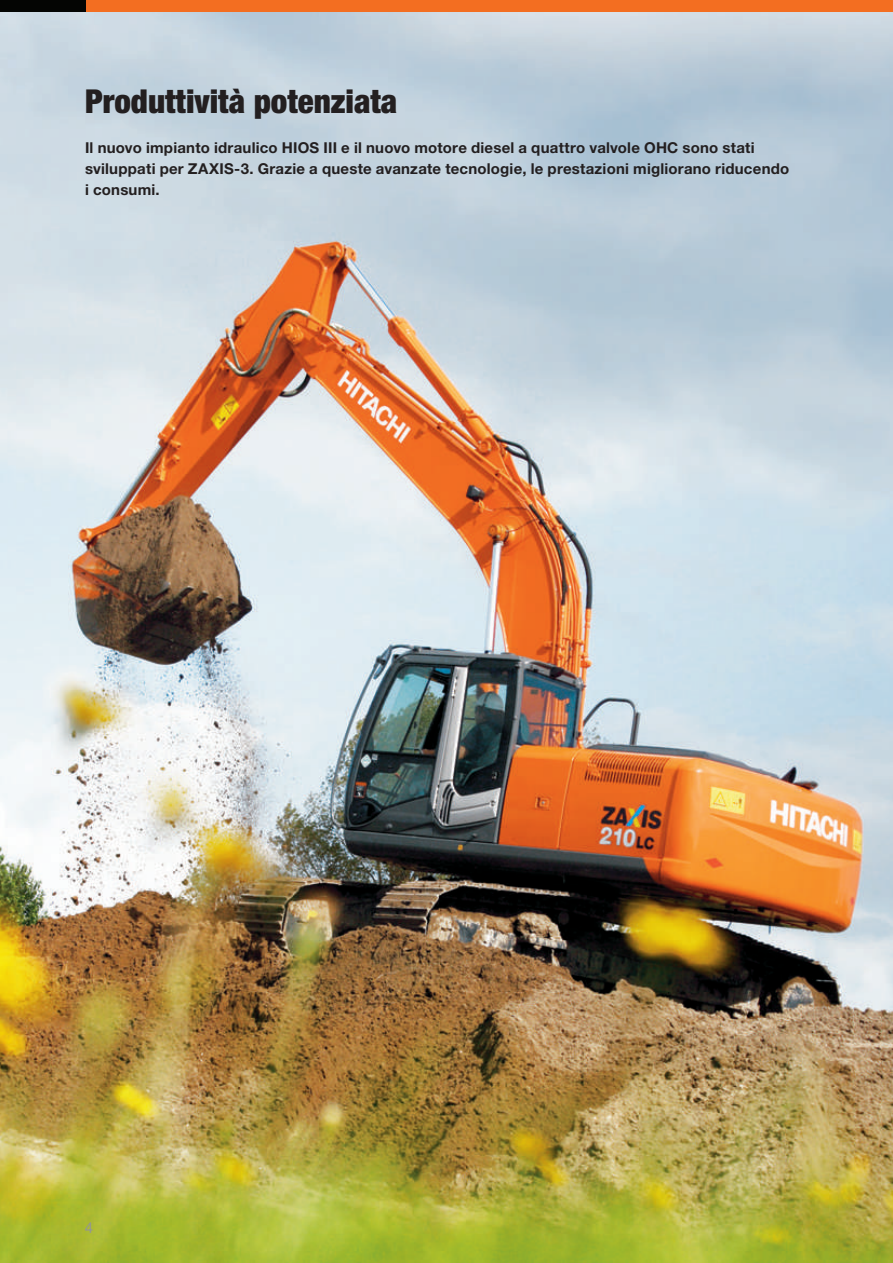
<style>
.page{position:relative;width:893px;height:1263px;background:#fff}
.page>*{position:absolute;margin:0;border:0;box-sizing:border-box;transform-origin:0 0}
.t1{font:900 condensed 33px "Helvetica Neue";color:#231f20}
.t2{font:700 15px/21px "Helvetica Neue";letter-spacing:.015em;color:#231f20}
.t3{font:15px "Helvetica Neue";color:#939598}
</style>
<div class="page">
<img style="left:0;top:11px;width:893px;height:1252px">
<div style="left:0;top:0;width:893px;height:11px;background:#f36e21"></div>
<div style="left:0;top:0;width:85px;height:11px;background:#040503"></div>
<h1 class="t1" style="left:85px;top:90px;width:314px">Produttività potenziata</h1>
<p class="t2" style="left:85px;top:139px;width:706px">Il nuovo impianto idraulico HIOS III e il nuovo motore diesel a quattro valvole OHC sono stati sviluppati per ZAXIS-3. Grazie a queste avanzate tecnologie, le prestazioni migliorano riducendo i consumi.</p>
<p class="t3" style="left:85px;top:1222px;width:10px">4</p>
</div>
